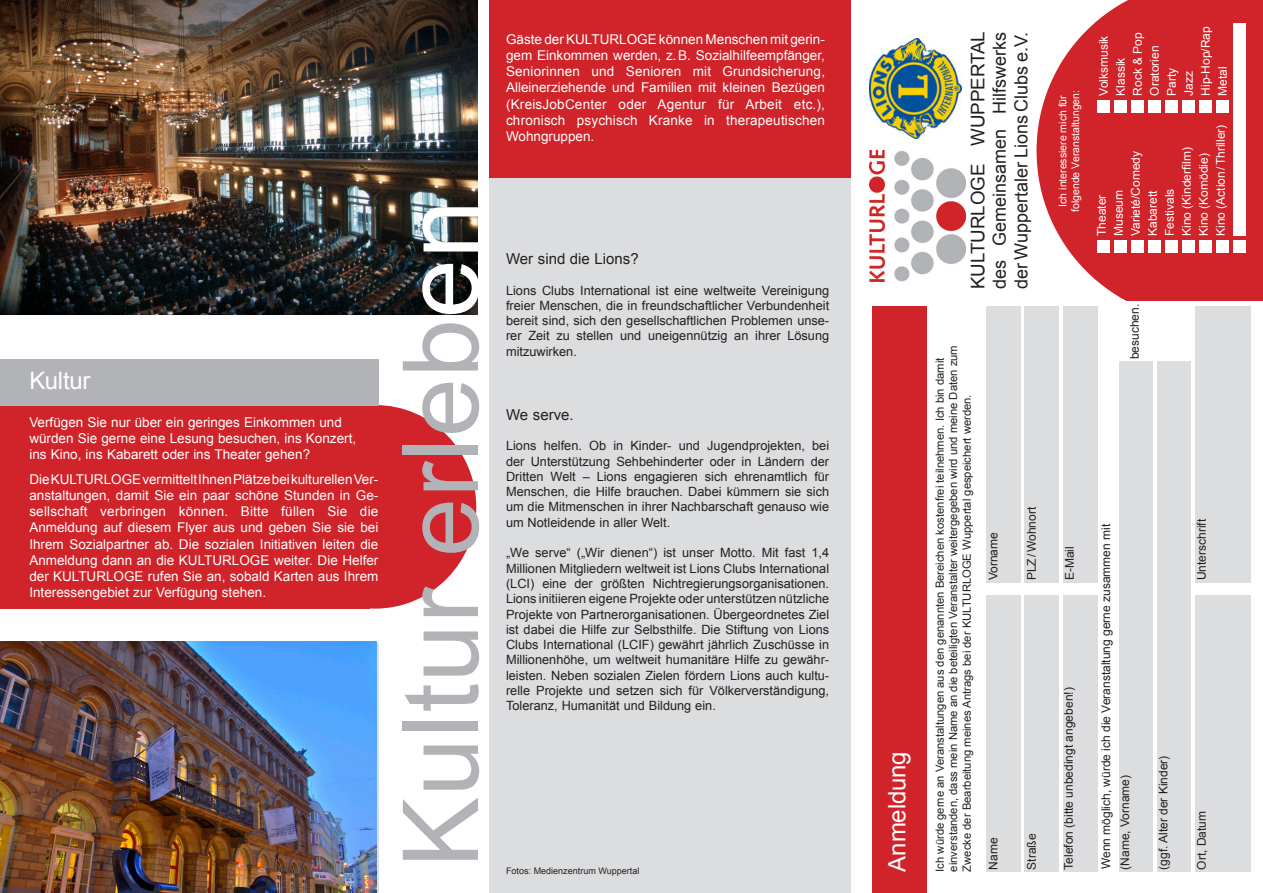
<style>
.page{position:relative;width:1263px;height:893px;background:#fff}
.page>*{position:absolute;margin:0;border:0;box-sizing:border-box;transform-origin:0 0}
.t1{font:105px "Arial";letter-spacing:.01em;color:#b2b3b7}
.t2{font:24px "Arial";letter-spacing:-.01em;color:#fff}
.t3{font:18.75px "Arial";color:#231f20}
.t4{font:18px/21.6px "Arial";color:#231f20}
.t5{font:15px "Arial";color:#231f20}
.t6{font:13.5px/16.2px "Arial";color:#fff;text-align:justify}
.t7{font:12.75px/15.3px "Arial";color:#231f20;text-align:justify}
.t8{font:12px "Arial";color:#231f20}
.t9{font:12px "Arial";color:#fff}
.t10{font:11.25px/13.5px "Arial";color:#231f20}
.t11{font:10.5px/12.6px "Arial";color:#fff;text-align:center}
.t12{font:9px "Arial";color:#231f20}
.s1{color:#fff}
</style>
<div class="page">
<img style="left:0;top:0;width:478px;height:315px">
<div style="left:274px;top:405px;width:202px;height:204px;background:#d1232a;border-radius:50%"></div>
<svg style="left:1036px;top:0;width:227px;height:301px;background:#d63f45"></svg>
<div style="left:872px;top:306px;width:55px;height:587px;background:#d1232a"></div>
<div style="left:489px;top:175px;width:361px;height:718px;background:#dcdddf"></div>
<div style="left:489px;top:0;width:361px;height:178px;background:#d1232a"></div>
<div style="left:986px;top:595px;width:34px;height:277px;background:#dcdddf"></div>
<div style="left:1025px;top:595px;width:34px;height:277px;background:#dcdddf"></div>
<div style="left:1063px;top:595px;width:34px;height:277px;background:#dcdddf"></div>
<div style="left:1157px;top:361px;width:33px;height:511px;background:#dcdddf"></div>
<div style="left:986px;top:306px;width:34px;height:277px;background:#dcdddf"></div>
<div style="left:1025px;top:306px;width:34px;height:277px;background:#dcdddf"></div>
<div style="left:1063px;top:306px;width:34px;height:277px;background:#dcdddf"></div>
<div style="left:1195px;top:595px;width:55px;height:277px;background:#dcdddf"></div>
<div style="left:1233px;top:240px;width:13px;height:13px;background:#fff"></div>
<div style="left:1097px;top:100px;width:13px;height:13px;background:#fff"></div>
<div style="left:1114px;top:100px;width:13px;height:13px;background:#fff"></div>
<div style="left:1131px;top:100px;width:13px;height:13px;background:#fff"></div>
<div style="left:1148px;top:100px;width:13px;height:13px;background:#fff"></div>
<div style="left:1165px;top:100px;width:13px;height:13px;background:#fff"></div>
<div style="left:1182px;top:100px;width:13px;height:13px;background:#fff"></div>
<div style="left:1199px;top:100px;width:13px;height:13px;background:#fff"></div>
<div style="left:1216px;top:100px;width:13px;height:13px;background:#fff"></div>
<div style="left:1195px;top:306px;width:55px;height:277px;background:#dcdddf"></div>
<div style="left:1119px;top:361px;width:33px;height:511px;background:#dcdddf"></div>
<div style="left:1097px;top:240px;width:13px;height:13px;background:#fff"></div>
<div style="left:1114px;top:240px;width:13px;height:13px;background:#fff"></div>
<div style="left:1131px;top:240px;width:13px;height:13px;background:#fff"></div>
<div style="left:1148px;top:240px;width:13px;height:13px;background:#fff"></div>
<div style="left:1165px;top:240px;width:13px;height:13px;background:#fff"></div>
<div style="left:1182px;top:240px;width:13px;height:13px;background:#fff"></div>
<div style="left:1199px;top:240px;width:13px;height:13px;background:#fff"></div>
<div style="left:1216px;top:240px;width:13px;height:13px;background:#fff"></div>
<div style="left:0;top:404px;width:370px;height:205px;background:#d1232a"></div>
<div style="left:0;top:359px;width:378px;height:47px;background:#b2b3b7"></div>
<div style="left:1233px;top:24px;width:13px;height:212px;background:#fff"></div>
<img style="left:870px;top:151px;width:95px;height:131px">
<img style="left:869px;top:39px;width:92px;height:99px">
<img style="left:0;top:642px;width:377px;height:251px">
<p class="t2" style="left:29px;top:365px;width:63px">Kultur</p>
<p class="t6" style="left:29px;top:414px;width:314px">Verfügen Sie nur über ein geringes Einkommen und</p>
<p class="t6" style="left:29px;top:430px;width:328px">würden Sie gerne eine Lesung besuchen, ins Konzert,</p>
<p class="t6" style="left:29px;top:446px;width:282px">ins Kino, ins Kabarett oder ins Theater gehen?</p>
<p class="t6" style="left:29px;top:471px;width:351px">Die KULTURLOGE vermittelt Ihnen Plätze bei kulturellen Ver&shy;anstaltungen, damit Sie ein paar schöne Stunden in Ge&shy;sellschaft verbringen können. Bitte füllen Sie die Anmeldung auf diesem Flyer aus und geben Sie sie bei Ihrem Sozialpartner ab. Die sozialen Initiativen leiten die Anmeldung dann an die KULTURLOGE weiter. Die Helfer der KULTURLOGE rufen Sie an, sobald Karten aus Ihrem Interessengebiet zur Verfügung stehen.</p>
<p class="t1" style="left:372px;top:867px;width:669px;rotate:-90deg">Kultur erleb<span class="s1">en</span></p>
<p class="t6" style="left:506px;top:31px;width:321px">Gäste der KULTURLOGE können Menschen mit gerin&shy;gem Einkommen werden, z.B. Sozialhilfeempfänger, Seniorinnen und Senioren mit Grundsicherung, Alleinerziehende und Familien mit kleinen Bezügen (KreisJobCenter oder Agentur für Arbeit etc.), chronisch psychisch Kranke in therapeutischen Wohngruppen.</p>
<p class="t5" style="left:506px;top:249px;width:134px">Wer sind die Lions?</p>
<p class="t7" style="left:506px;top:283px;width:325px">Lions Clubs International ist eine weltweite Vereinigung freier Menschen, die in freundschaftlicher Verbundenheit bereit sind, sich den gesellschaftlichen Problemen unse&shy;rer Zeit zu stellen und uneigennützig an ihrer Lösung mitzuwirken.</p>
<p class="t5" style="left:506px;top:405px;width:69px">We serve.</p>
<p class="t7" style="left:506px;top:438px;width:325px">Lions helfen. Ob in Kinder- und Jugendprojekten, bei der Unterstützung Sehbehinderter oder in Ländern der Dritten Welt – Lions engagieren sich ehrenamtlich für Menschen, die Hilfe brauchen. Dabei kümmern sie sich um die Mitmenschen in ihrer Nachbarschaft genauso wie um Notleidende in aller Welt.</p>
<p class="t7" style="left:506px;top:545px;width:325px">„We serve“ („Wir dienen“) ist unser Motto. Mit fast 1,4<br>Millionen Mitgliedern weltweit ist Lions Clubs International (LCI) eine der größten Nichtregierungsorganisationen.<br>Lions initiieren eigene Projekte oder unterstützen nützliche Projekte von Partnerorganisationen. Übergeordnetes Ziel ist dabei die Hilfe zur Selbsthilfe. Die Stiftung von Lions Clubs International (LCIF) gewährt jährlich Zuschüsse in Millionenhöhe, um weltweit humanitäre Hilfe zu gewähr&shy;leisten. Neben sozialen Zielen fördern Lions auch kultu&shy;relle Projekte und setzen sich für Völkerverständigung, Toleranz, Humanität und Bildung ein.</p>
<p class="t12" style="left:506px;top:865px;width:135px">Fotos: Medienzentrum Wuppertal</p>
<p class="t2" style="left:881px;top:872px;width:122px;rotate:-90deg">Anmeldung</p>
<p class="t3" style="left:965px;top:289px;width:259px;rotate:-90deg">KULTURLOGE WUPPERTAL</p>
<p class="t4" style="left:989px;top:289px;width:259px;rotate:-90deg">des Gemeinsamen Hilfswerks der Wuppertaler Lions Clubs e.V.</p>
<p class="t10" style="left:933px;top:872px;width:528px;rotate:-90deg">Ich würde gerne an Veranstaltungen aus den genannten Bereichen kostenfrei teilnehmen. Ich bin damit einverstanden, dass mein Name an die beteiligten Veranstalter weitergegeben wird und meine Daten zum<br>Zwecke der Bearbeitung meines Antrags bei der KULTURLOGE Wuppertal gespeichert werden.</p>
<p class="t8" style="left:985px;top:580px;width:50px;rotate:-90deg">Vorname</p>
<p class="t8" style="left:1024px;top:580px;width:75px;rotate:-90deg">PLZ/Wohnort</p>
<p class="t8" style="left:985px;top:870px;width:34px;rotate:-90deg">Name</p>
<p class="t8" style="left:1024px;top:870px;width:38px;rotate:-90deg">Straße</p>
<p class="t11" style="left:1057px;top:212px;width:124px;rotate:-90deg">Ich interessiere mich für folgende Veranstaltungen:</p>
<p class="t9" style="left:1096px;top:96px;width:62px;rotate:-90deg">Volksmusik</p>
<p class="t9" style="left:1113px;top:96px;width:40px;rotate:-90deg">Klassik</p>
<p class="t9" style="left:1130px;top:96px;width:65px;rotate:-90deg">Rock &amp; Pop</p>
<p class="t9" style="left:1147px;top:96px;width:52px;rotate:-90deg">Oratorien</p>
<p class="t9" style="left:1164px;top:96px;width:30px;rotate:-90deg">Party</p>
<p class="t9" style="left:1181px;top:96px;width:26px;rotate:-90deg">Jazz</p>
<p class="t9" style="left:1198px;top:96px;width:71px;rotate:-90deg">Hip-Hop/Rap</p>
<p class="t9" style="left:1215px;top:96px;width:31px;rotate:-90deg">Metal</p>
<p class="t9" style="left:1094px;top:236px;width:43px;rotate:-90deg">Theater</p>
<p class="t9" style="left:1111px;top:236px;width:48px;rotate:-90deg">Museum</p>
<p class="t9" style="left:1128px;top:236px;width:87px;rotate:-90deg">Varieté/Comedy</p>
<p class="t9" style="left:1145px;top:236px;width:47px;rotate:-90deg">Kabarett</p>
<p class="t9" style="left:1162px;top:236px;width:49px;rotate:-90deg">Festivals</p>
<p class="t9" style="left:1213px;top:236px;width:113px;rotate:-90deg">Kino (Action/Thriller)</p>
<p class="t9" style="left:1179px;top:236px;width:90px;rotate:-90deg">Kino (Kinderfilm)</p>
<p class="t9" style="left:1196px;top:236px;width:84px;rotate:-90deg">Kino (Komödie)</p>
<p class="t8" style="left:1127px;top:359px;width:57px;rotate:-90deg">besuchen.</p>
<p class="t8" style="left:1062px;top:580px;width:35px;rotate:-90deg">E-Mail</p>
<p class="t8" style="left:1061px;top:870px;width:184px;rotate:-90deg">Telefon (bitte unbedingt angeben!)</p>
<p class="t8" style="left:1098px;top:869px;width:347px;rotate:-90deg">Wenn möglich, würde ich die Veranstaltung gerne zusammen mit</p>
<p class="t8" style="left:1117px;top:870px;width:96px;rotate:-90deg">(Name, Vorname)</p>
<p class="t8" style="left:1194px;top:580px;width:63px;rotate:-90deg">Unterschrift</p>
<p class="t8" style="left:1155px;top:870px;width:116px;rotate:-90deg">(ggf. Alter der Kinder)</p>
<p class="t8" style="left:1194px;top:870px;width:60px;rotate:-90deg">Ort, Datum</p>
</div>
